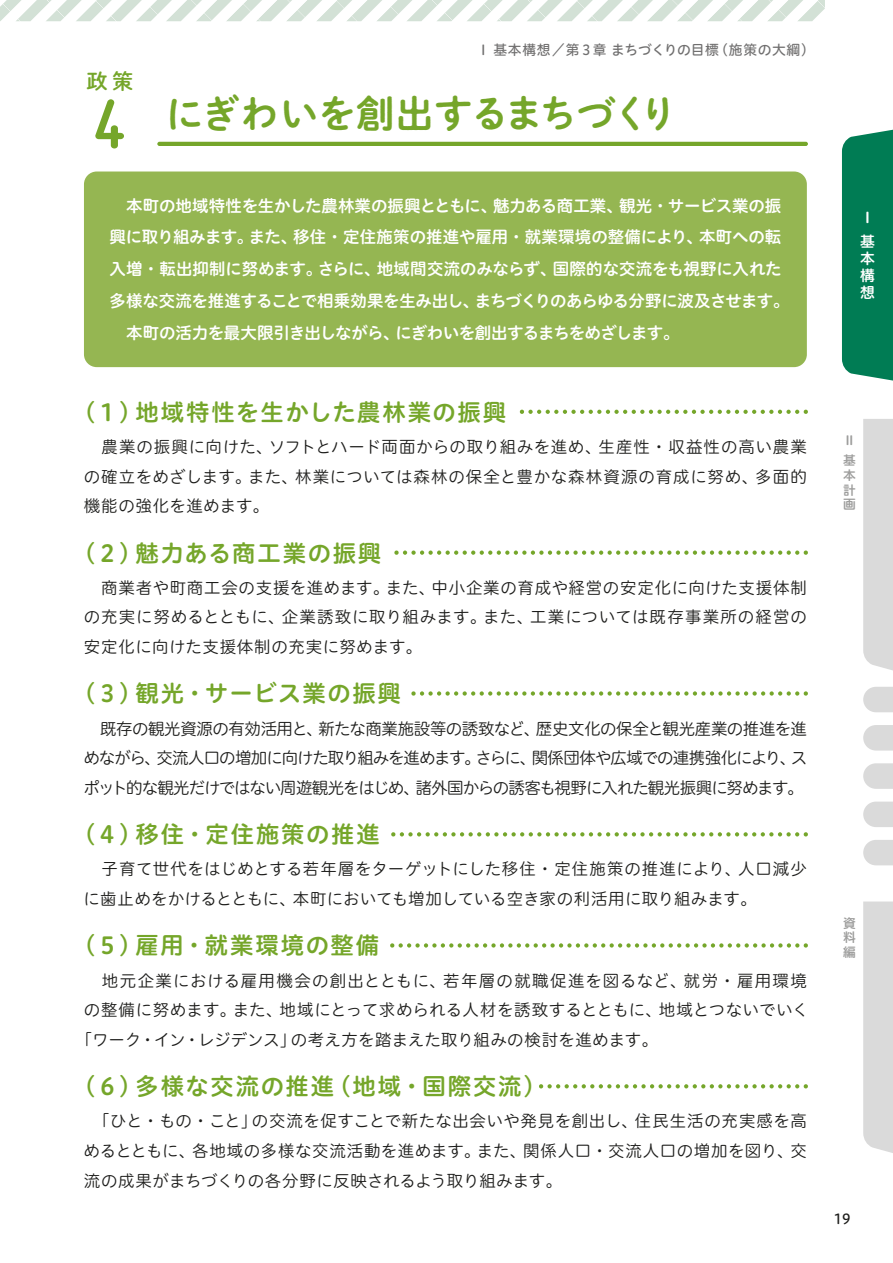
<style>
.page{position:relative;width:893px;height:1263px;background:#fff}
.page>*{position:absolute;margin:0;border:0;box-sizing:border-box;transform-origin:0 0}
.t1{font:700 69.15px "Static";color:#75a62a}
.t2{font:38.25px "P Shuei NM Go Std N B 90 pv RKSJ H";letter-spacing:-.015em;color:#75a62a}
.t3{font:23.4px "Hiragino UD Sans R Std N W6 90 pv RKSJ H";letter-spacing:.065em;color:#75a62a}
.t4{font:21.3px "DNP Shuei M Go Std B 90 pv RKSJ H";color:#75a62a}
.t5{font:16.5px/29.7px "Hiragino UD Sans R Std N W3 90 pv RKSJ H";letter-spacing:.02em;color:#1d1d1b;text-align:justify}
.t6{font:16.5px/32px "Hiragino UD Sans R Std N W6 90 pv RKSJ H";letter-spacing:-.015em;color:#fff}
.t7{font:16.5px "Hiragino UD Sans R Std N W3 90 pv RKSJ H";letter-spacing:.075em;color:#1d1d1b}
.t8{font:14.85px/17.2px "Hiragino UD Sans R Std N W6 90 pv RKSJ H";color:#fff}
.t9{font:13.8px "Hiragino UD Sans R Std N W5 90 pv RKSJ H";letter-spacing:.01em;color:#706f6f}
.t10{font:13.8px "Hiragino UD Sans R Std N W5 90 pv RKSJ H";color:#1d1d1b}
.t11{font:12.75px/14.9px "Hiragino UD Sans R Std N W6 90 pv RKSJ H";color:#9d9d9c;text-align:justify}
</style>
<div class="page">
<svg style="left:0;top:0;width:825px;height:21px"></svg>
<hr style="left:157px;top:142px;width:651px;height:4px;background:#75a62a;border-radius:2px">
<svg style="left:520px;top:410px;width:288px;height:4px"></svg>
<svg style="left:391px;top:832px;width:417px;height:4px"></svg>
<svg style="left:394px;top:550px;width:414px;height:5px"></svg>
<svg style="left:390px;top:943px;width:418px;height:4px"></svg>
<svg style="left:539px;top:1084px;width:269px;height:4px"></svg>
<svg style="left:411px;top:691px;width:397px;height:5px"></svg>
<div style="left:84px;top:171px;width:723px;height:196px;background:#95b652;border-radius:13px"></div>
<div style="left:842px;top:129px;width:51px;height:252px;background:#007c54"></div>
<div style="left:863px;top:419px;width:30px;height:252px;background:#dadada"></div>
<svg style="left:863px;top:687px;width:30px;height:25px"></svg>
<svg style="left:863px;top:763px;width:30px;height:26px"></svg>
<svg style="left:863px;top:725px;width:30px;height:25px"></svg>
<svg style="left:863px;top:801px;width:30px;height:26px"></svg>
<svg style="left:863px;top:840px;width:30px;height:25px"></svg>
<div style="left:863px;top:901px;width:30px;height:252px;background:#dadada"></div>
<p class="t4" style="left:87px;top:73px;width:48px">政策</p>
<h1 class="t1" style="left:94px;top:82px;width:34px">4</h1>
<p class="t9" style="left:476px;top:45px;width:340px">Ⅰ 基本構想／第３章 まちづくりの目標（施策の大綱）</p>
<h2 class="t2" style="left:165px;top:100px;width:514px">にぎわいを創出するまちづくり</h2>
<p class="t6" style="left:109px;top:192px;width:681px">　本町の地域特性を生かした農林業の振興とともに、魅力ある商工業、観光・サービス業の振興に取り組みます。また、移住・定住施策の推進や雇用・就業環境の整備により、本町への転入増・転出抑制に努めます。さらに、地域間交流のみならず、国際的な交流をも視野に入れた多様な交流を推進することで相乗効果を生み出し、まちづくりのあらゆる分野に波及させます。　本町の活力を最大限引き出しながら、にぎわいを創出するまちをめざします。</p>
<h3 class="t3" style="left:72px;top:403px;width:435px">（１）地域特性を生かした農林業の振興</h3>
<p class="t5" style="left:84px;top:434px;width:725px">　農業の振興に向けた、ソフトとハード両面からの取り組みを進め、生産性・収益性の高い農業の確立をめざします。また、林業については森林の保全と豊かな森林資源の育成に努め、多面的機能の強化を進めます。</p>
<h3 class="t3" style="left:72px;top:544px;width:311px">（２）魅力ある商工業の振興</h3>
<p class="t5" style="left:84px;top:575px;width:725px">　商業者や町商工会の支援を進めます。また、中小企業の育成や経営の安定化に向けた支援体制の充実に努めるとともに、企業誘致に取り組みます。また、工業については既存事業所の経営の安定化に向けた支援体制の充実に努めます。</p>
<h3 class="t3" style="left:72px;top:685px;width:330px">（３）観光・サービス業の振興</h3>
<p class="t5" style="left:84px;top:716px;width:725px">　既存の観光資源の有効活用と、新たな商業施設等の誘致など、歴史文化の保全と観光産業の推進を進めながら、交流人口の増加に向けた取り組みを進めます。さらに、関係団体や広域での連携強化により、スポット的な観光だけではない周遊観光をはじめ、諸外国からの誘客も視野に入れた観光振興に努めます。</p>
<h3 class="t3" style="left:72px;top:826px;width:309px">（４）移住・定住施策の推進</h3>
<p class="t5" style="left:84px;top:857px;width:725px">　子育て世代をはじめとする若年層をターゲットにした移住・定住施策の推進により、人口減少に歯止めをかけるとともに、本町においても増加している空き家の利活用に取り組みます。</p>
<h3 class="t3" style="left:72px;top:937px;width:308px">（５）雇用・就業環境の整備</h3>
<p class="t7" style="left:84px;top:974px;width:724px">　地元企業における雇用機会の創出とともに、若年層の就職促進を図るなど、就労・雇用環境</p>
<p class="t5" style="left:84px;top:997px;width:726px">の整備に努めます。また、地域にとって求められる人材を誘致するとともに、地域とつないでいく</p>
<p class="t5" style="left:76px;top:1027px;width:584px">「ワーク・イン・レジデンス」の考え方を踏まえた取り組みの検討を進めます。</p>
<h3 class="t3" style="left:72px;top:1077px;width:476px">（６）多様な交流の推進（地域・国際交流）</h3>
<p class="t5" style="left:84px;top:1108px;width:725px;text-indent:9px">「ひと・もの・こと」の交流を促すことで新たな出会いや発見を創出し、住民生活の充実感を高めるとともに、各地域の多様な交流活動を進めます。また、関係人口・交流人口の増加を図り、交流の成果がまちづくりの各分野に反映されるよう取り組みます。</p>
<p class="t8" style="left:860px;top:208px;width:16px;line-height:23.5px">Ⅰ基</p>
<p class="t8" style="left:860px;top:252px;width:16px;text-align:justify">本構想</p>
<p class="t11" style="left:843px;top:432px;width:14px;line-height:20.2px">Ⅱ基</p>
<p class="t11" style="left:843px;top:469px;width:14px">本計画</p>
<p class="t11" style="left:843px;top:917px;width:14px">資料編</p>
<p class="t10" style="left:834px;top:1214px;width:18px">19</p>
</div>
